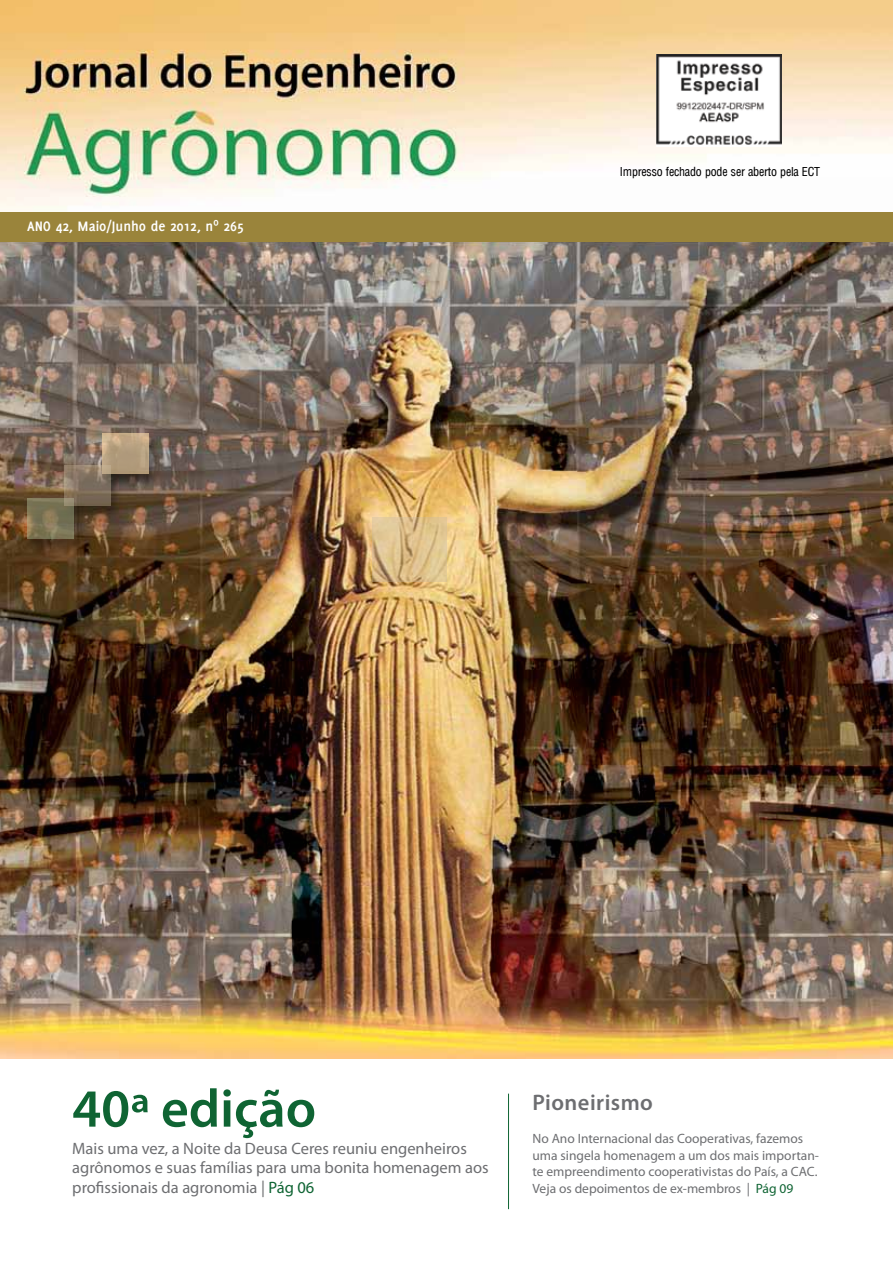
<style>
.page{position:relative;width:893px;height:1263px;background:#fff}
.page>*{position:absolute;margin:0;border:0;box-sizing:border-box;transform-origin:0 0}
.t1{font:600 54px "Myriad Pro";color:#0f6433}
.t2{font:600 22.5px "Myriad Pro";letter-spacing:.02em;color:#6d6e71}
.t3{font:16.5px/19.5px "Myriad Pro";color:#6d6e71}
.t4{font:700 15px "Delicious";color:#fff}
.t5{font:13.5px/16.5px "Myriad Pro";color:#6d6e71}
.t6{font:12px "Arena Condensed";letter-spacing:-.02em;color:#000}
.s1{color:#0f6433}
</style>
<div class="page">
<img style="left:0;top:242px;width:893px;height:816px">
<img style="left:0;top:0;width:893px;height:213px">
<div style="left:0;top:213px;width:893px;height:29px;background:#9a843b"></div>
<img style="left:657px;top:54px;width:125px;height:93px">
<hr style="left:508px;top:1094px;width:1px;height:115px;background:#0f6433">
<div style="left:23px;top:434px;width:137px;height:120px;background:#000;opacity:.85"></div>
<svg style="left:27px;top:498px;width:47px;height:40px;background:#7d7656"></svg>
<svg style="left:102px;top:434px;width:46px;height:40px;background:#baa281"></svg>
<svg style="left:64px;top:465px;width:47px;height:41px;background:#867662"></svg>
<svg style="left:372px;top:517px;width:75px;height:65px;background:#dabd8a"></svg>
<p class="t4" style="left:27px;top:217px;width:218px">ANO 42, Maio/Junho de 2012, nº 265</p>
<p class="t6" style="left:620px;top:165px;width:202px">Impresso fechado pode ser aberto pela ECT</p>
<h1 class="t1" style="left:72px;top:1074px;width:245px">40ª edição</h1>
<h2 class="t2" style="left:532px;top:1088px;width:122px">Pioneirismo</h2>
<p class="t3" style="left:72px;top:1138px;width:418px">Mais uma vez, a Noite da Deusa Ceres reuniu engenheiros agrônomos e suas famílias para uma bonita homenagem aos profissionais da agronomia | <span class="s1">Pág 06</span></p>
<p class="t5" style="left:532px;top:1130px;width:288px">No Ano Internacional das Cooperativas, fazemos uma singela homenagem a um dos mais importan&shy;te empreendimento cooperativistas do País, a CAC.<br>Veja os depoimentos de ex-membros | <span class="s1">Pág 09</span></p>
</div>
